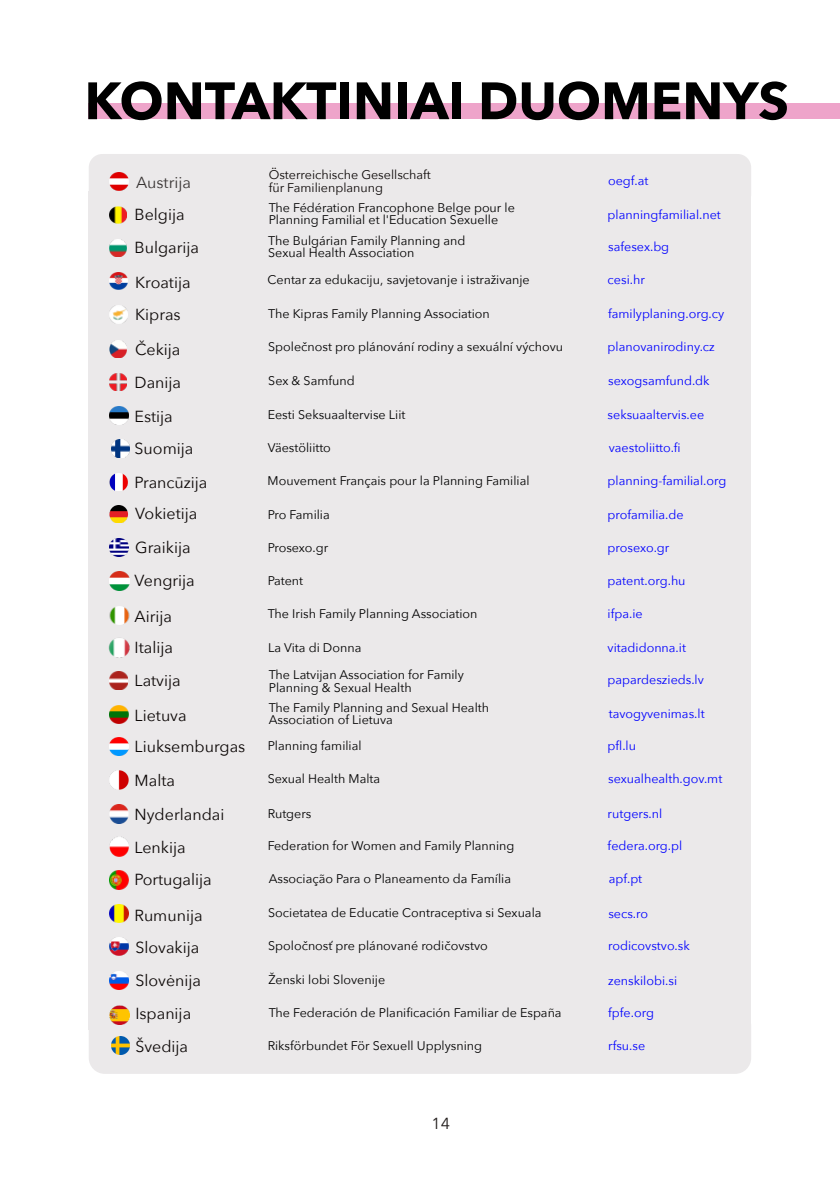
<style>
.page{position:relative;width:840px;height:1191px;background:#fff}
.page>*{position:absolute;margin:0;border:0;box-sizing:border-box;transform-origin:0 0}
.t1{font:700 52px "Avenir Next";color:#000}
.t2{font:16px/31.4px "Avenir Next";color:#0c0706}
.t3{font:16px "Avenir Next";color:rgb(12 7 6/.8)}
.t4{font:16px "Avenir Next";color:#231e1d}
.t5{font:12.6px/12.6px "Avenir Next";color:#000}
.t6{font:12.6px "Avenir Next";color:#00f}
.t7{font:12.6px/12.6px "Avenir Next";color:#0c0706}
</style>
<div class="page">
<div style="left:89px;top:103px;width:750px;height:16px;background:#eea4ca"></div>
<div style="left:89px;top:154px;width:662px;height:54px;background:#ebe9ea;border-radius:14px"></div>
<div style="left:89px;top:192px;width:662px;height:33px;background:#ebe9ea"></div>
<div style="left:89px;top:225px;width:662px;height:34px;background:#ebe9ea"></div>
<div style="left:89px;top:259px;width:662px;height:33px;background:#ebe9ea"></div>
<div style="left:89px;top:292px;width:662px;height:34px;background:#ebe9ea"></div>
<div style="left:89px;top:326px;width:662px;height:33px;background:#ebe9ea"></div>
<div style="left:89px;top:359px;width:662px;height:34px;background:#ebe9ea"></div>
<div style="left:89px;top:393px;width:662px;height:33px;background:#ebe9ea"></div>
<div style="left:89px;top:426px;width:662px;height:34px;background:#ebe9ea"></div>
<div style="left:89px;top:460px;width:662px;height:33px;background:#ebe9ea"></div>
<div style="left:89px;top:493px;width:662px;height:34px;background:#ebe9ea"></div>
<div style="left:89px;top:527px;width:662px;height:33px;background:#ebe9ea"></div>
<div style="left:89px;top:560px;width:662px;height:34px;background:#ebe9ea"></div>
<div style="left:89px;top:594px;width:662px;height:33px;background:#ebe9ea"></div>
<div style="left:89px;top:627px;width:662px;height:34px;background:#ebe9ea"></div>
<div style="left:89px;top:661px;width:662px;height:33px;background:#ebe9ea"></div>
<div style="left:89px;top:694px;width:662px;height:34px;background:#ebe9ea"></div>
<div style="left:89px;top:728px;width:662px;height:33px;background:#ebe9ea"></div>
<div style="left:89px;top:761px;width:662px;height:34px;background:#ebe9ea"></div>
<div style="left:89px;top:795px;width:662px;height:33px;background:#ebe9ea"></div>
<div style="left:89px;top:828px;width:662px;height:34px;background:#ebe9ea"></div>
<div style="left:89px;top:862px;width:662px;height:33px;background:#ebe9ea"></div>
<div style="left:89px;top:895px;width:662px;height:34px;background:#ebe9ea"></div>
<div style="left:89px;top:929px;width:662px;height:33px;background:#ebe9ea"></div>
<div style="left:89px;top:962px;width:662px;height:34px;background:#ebe9ea"></div>
<div style="left:89px;top:996px;width:662px;height:33px;background:#ebe9ea"></div>
<div style="left:89px;top:1010px;width:662px;height:64px;background:#ebe9ea;border-radius:16px"></div>
<img style="left:111px;top:1036px;width:18px;height:19px">
<img style="left:109px;top:1005px;width:20px;height:20px">
<img style="left:110px;top:971px;width:18px;height:18px">
<img style="left:110px;top:937px;width:18px;height:19px">
<img style="left:110px;top:904px;width:18px;height:18px">
<img style="left:110px;top:871px;width:18px;height:18px">
<img style="left:109px;top:837px;width:20px;height:20px">
<img style="left:109px;top:805px;width:20px;height:18px">
<img style="left:109px;top:770px;width:20px;height:20px">
<img style="left:110px;top:737px;width:18px;height:19px">
<img style="left:110px;top:706px;width:18px;height:18px">
<img style="left:110px;top:671px;width:18px;height:18px">
<img style="left:108px;top:638px;width:22px;height:20px">
<img style="left:109px;top:606px;width:21px;height:19px">
<img style="left:110px;top:571px;width:19px;height:19px">
<img style="left:110px;top:538px;width:18px;height:19px">
<img style="left:109px;top:505px;width:19px;height:18px">
<img style="left:109px;top:473px;width:19px;height:18px">
<img style="left:111px;top:439px;width:18px;height:18px">
<img style="left:110px;top:407px;width:18px;height:18px">
<img style="left:110px;top:373px;width:16px;height:17px">
<img style="left:109px;top:340px;width:18px;height:17px">
<img style="left:110px;top:273px;width:17px;height:17px">
<img style="left:110px;top:306px;width:17px;height:17px">
<img style="left:110px;top:239px;width:17px;height:17px">
<img style="left:110px;top:206px;width:17px;height:17px">
<img style="left:110px;top:172px;width:18px;height:19px">
<h1 class="t1" style="left:84px;top:56px;width:706px">KONTAKTINIAI DUOMENYS</h1>
<p class="t3" style="left:136px;top:169px;width:56px">Austrija</p>
<p class="t2" style="left:135px;top:198px;width:52px">Belgija</p>
<p class="t2" style="left:135px;top:231px;width:66px">Bulgarija</p>
<p class="t2" style="left:135px;top:266px;width:57px">Kroatija<br>Kipras</p>
<p class="t2" style="left:135px;top:333px;width:47px">Čekija</p>
<p class="t2" style="left:135px;top:366px;width:48px">Danija</p>
<p class="t2" style="left:135px;top:400px;width:40px">Estija</p>
<p class="t2" style="left:135px;top:432px;width:60px">Suomija</p>
<p class="t2" style="left:135px;top:466px;width:74px">Prancūzija</p>
<p class="t2" style="left:135px;top:497px;width:64px">Vokietija</p>
<p class="t2" style="left:135px;top:531px;width:57px">Graikija</p>
<p class="t2" style="left:135px;top:564px;width:62px">Vengrija</p>
<p class="t2" style="left:135px;top:600px;width:39px">Airija</p>
<p class="t2" style="left:135px;top:631px;width:40px">Italija</p>
<p class="t2" style="left:135px;top:664px;width:47px">Latvija</p>
<p class="t2" style="left:135px;top:699px;width:54px">Lietuva</p>
<p class="t2" style="left:135px;top:730px;width:112px">Liuksemburgas</p>
<p class="t2" style="left:135px;top:764px;width:42px">Malta</p>
<p class="t2" style="left:135px;top:797px;width:91px">Nyderlandai</p>
<p class="t2" style="left:135px;top:831px;width:53px">Lenkija</p>
<p class="t2" style="left:135px;top:863px;width:79px">Portugalija</p>
<p class="t2" style="left:135px;top:899px;width:69px">Rumunija</p>
<p class="t2" style="left:135px;top:931px;width:65px">Slovakija</p>
<p class="t2" style="left:135px;top:964px;width:67px">Slovėnija</p>
<p class="t2" style="left:135px;top:997px;width:57px">Ispanija</p>
<p class="t7" style="left:269px;top:168px;width:163px">Österreichische Gesellschaft für Familienplanung</p>
<p class="t6" style="left:608px;top:170px;width:42px">oegf.at</p>
<p class="t5" style="left:269px;top:200px;width:248px">The Fédération Francophone Belge pour le<br>Planning Familial et l'Education Sexuelle</p>
<p class="t6" style="left:607px;top:204px;width:115px">planningfamilial.net</p>
<p class="t5" style="left:268px;top:234px;width:199px">The Bulgárian Family Planning and<br>Sexual Health Association</p>
<p class="t6" style="left:608px;top:236px;width:62px">safesex.bg</p>
<p class="t5" style="left:268px;top:273px;width:264px">Centar za edukaciju, savjetovanje i istraživanje</p>
<p class="t6" style="left:607px;top:269px;width:39px">cesi.hr</p>
<p class="t5" style="left:268px;top:306px;width:223px">The Kipras Family Planning Association</p>
<p class="t6" style="left:608px;top:303px;width:118px">familyplaning.org.cy</p>
<p class="t5" style="left:268px;top:340px;width:296px">Společnost pro plánování rodiny a sexuální výchovu</p>
<p class="t6" style="left:607px;top:336px;width:109px">planovanirodiny.cz</p>
<p class="t5" style="left:268px;top:374px;width:88px">Sex &amp; Samfund</p>
<p class="t6" style="left:608px;top:370px;width:103px">sexogsamfund.dk</p>
<p class="t5" style="left:268px;top:408px;width:139px">Eesti Seksuaaltervise Liit</p>
<p class="t6" style="left:607px;top:404px;width:98px">seksuaaltervis.ee</p>
<p class="t5" style="left:268px;top:441px;width:65px">Väestöliitto</p>
<p class="t6" style="left:608px;top:437px;width:73px">vaestoliitto.fi</p>
<p class="t5" style="left:268px;top:473px;width:263px">Mouvement Français pour la Planning Familial</p>
<p class="t6" style="left:607px;top:470px;width:120px">planning-familial.org</p>
<p class="t5" style="left:268px;top:507px;width:64px">Pro Familia</p>
<p class="t6" style="left:607px;top:504px;width:77px">profamilia.de</p>
<p class="t5" style="left:268px;top:541px;width:62px">Prosexo.gr</p>
<p class="t6" style="left:607px;top:537px;width:63px">prosexo.gr</p>
<p class="t5" style="left:268px;top:574px;width:37px">Patent</p>
<p class="t6" style="left:607px;top:570px;width:79px">patent.org.hu</p>
<p class="t5" style="left:268px;top:607px;width:211px">The Irish Family Planning Association</p>
<p class="t6" style="left:607px;top:603px;width:37px">ifpa.ie</p>
<p class="t5" style="left:268px;top:641px;width:95px">La Vita di Donna</p>
<p class="t6" style="left:607px;top:637px;width:80px">vitadidonna.it</p>
<p class="t5" style="left:269px;top:668px;width:197px">The Latvijan Association for Family<br>Planning &amp; Sexual Health</p>
<p class="t6" style="left:607px;top:669px;width:98px">papardeszieds.lv</p>
<p class="t5" style="left:269px;top:701px;width:222px">The Family Planning and Sexual Health<br>Association of Lietuva</p>
<p class="t6" style="left:608px;top:703px;width:97px">tavogyvenimas.lt</p>
<p class="t5" style="left:268px;top:739px;width:95px">Planning familial</p>
<p class="t6" style="left:607px;top:735px;width:30px">pfl.lu</p>
<p class="t5" style="left:268px;top:772px;width:114px">Sexual Health Malta</p>
<p class="t6" style="left:608px;top:768px;width:116px">sexualhealth.gov.mt</p>
<p class="t5" style="left:268px;top:807px;width:45px">Rutgers</p>
<p class="t6" style="left:607px;top:803px;width:56px">rutgers.nl</p>
<p class="t5" style="left:268px;top:839px;width:248px">Federation for Women and Family Planning</p>
<p class="t6" style="left:607px;top:835px;width:76px">federa.org.pl</p>
<p class="t5" style="left:269px;top:872px;width:244px">Associação Para o Planeamento da Família</p>
<p class="t6" style="left:608px;top:868px;width:35px">apf.pt</p>
<p class="t5" style="left:268px;top:905px;width:275px">Societatea de Educatie Contraceptiva si Sexuala</p>
<p class="t6" style="left:608px;top:903px;width:41px">secs.ro</p>
<p class="t5" style="left:268px;top:939px;width:221px">Spoločnosť pre plánované rodičovstvo</p>
<p class="t6" style="left:608px;top:935px;width:83px">rodicovstvo.sk</p>
<p class="t5" style="left:268px;top:973px;width:118px">Ženski lobi Slovenije</p>
<p class="t6" style="left:608px;top:969px;width:70px">zenskilobi.si</p>
<p class="t5" style="left:269px;top:1006px;width:294px">The Federación de Planificación Familiar de España</p>
<p class="t6" style="left:608px;top:1002px;width:47px">fpfe.org</p>
<p class="t2" style="left:135px;top:1030px;width:54px">Švedija</p>
<p class="t5" style="left:268px;top:1038px;width:216px">Riksförbundet För Sexuell Upplysning</p>
<p class="t6" style="left:608px;top:1035px;width:39px">rfsu.se</p>
<p class="t4" style="left:431px;top:1110px;width:20px">14</p>
</div>
